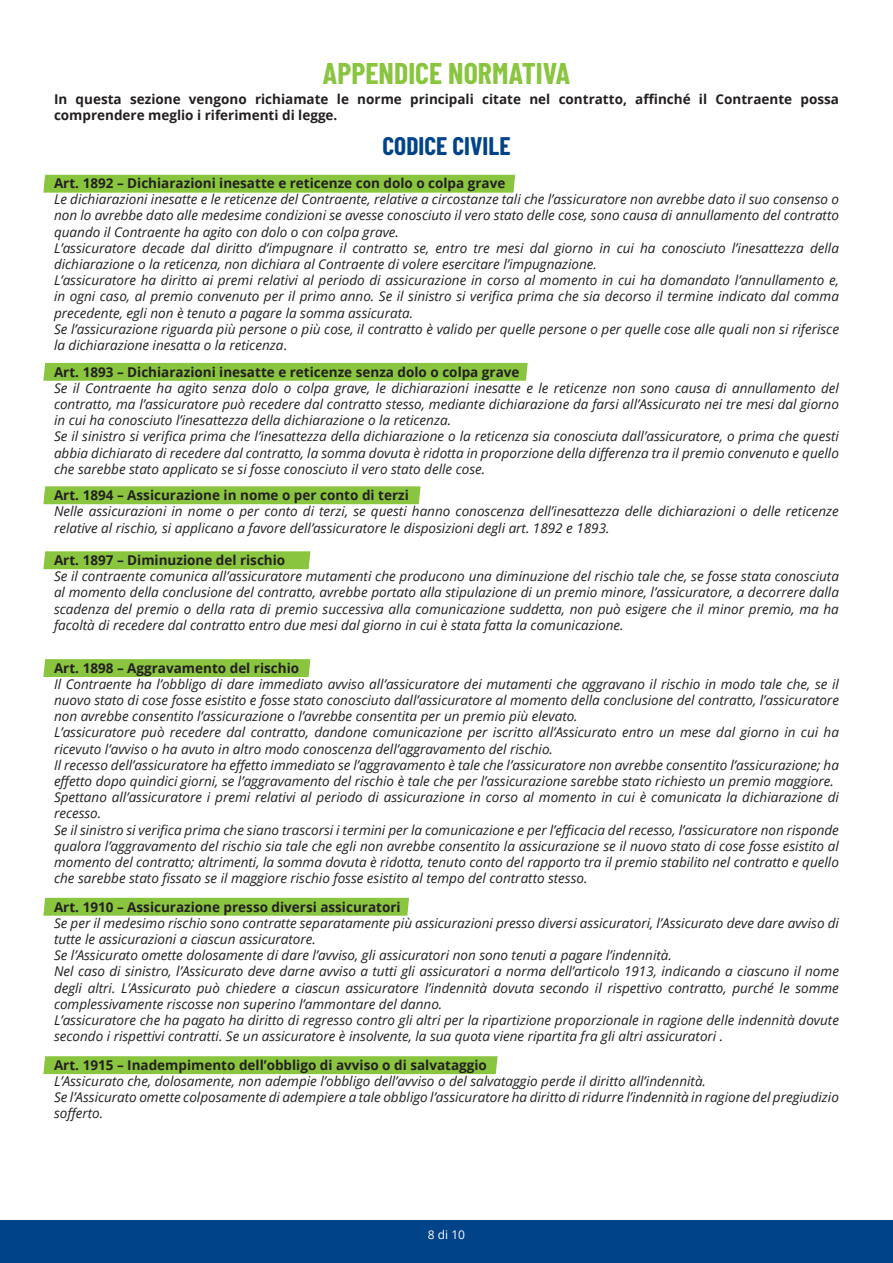
<style>
.page{position:relative;width:893px;height:1263px;background:#fff}
.page>*{position:absolute;margin:0;border:0;box-sizing:border-box;transform-origin:0 0}
.Titolo_1{font:700 30px "Barlow Condensed";color:#89c53f}
.Normale{font:700 25.5px "Barlow Condensed";color:#004389}
.Normale-2{font:italic 13.5px/16.2px "Open Sans";color:#231f20}
.comma{font:italic 13.5px/16.2px "Open Sans";color:#231f20}
.Normale-3{font:700 13.5px/16.2px "Open Sans";color:#231f20}
.t1{font:12px "Open Sans";color:#fff}
.s1{font-style:normal}
</style>
<div class="page">
<div style="left:0;top:1220px;width:893px;height:43px;background:#004389"></div>
<div style="left:43px;top:898px;width:366px;height:18px;background:#89c53f"></div>
<div style="left:43px;top:1056px;width:455px;height:18px;background:#89c53f"></div>
<div style="left:43px;top:659px;width:267px;height:18px;background:#89c53f"></div>
<div style="left:43px;top:551px;width:267px;height:18px;background:#89c53f"></div>
<div style="left:43px;top:175px;width:472px;height:18px;background:#89c53f"></div>
<div style="left:43px;top:363px;width:485px;height:18px;background:#89c53f"></div>
<div style="left:43px;top:486px;width:378px;height:18px;background:#89c53f"></div>
<p class="Titolo_1" style="left:323px;top:55px;width:249px">APPENDICE NORMATIVA</p>
<p class="Normale-3" style="left:54px;top:90px;width:786px">In questa sezione vengono richiamate le norme principali citate nel contratto, affinché il Contraente possa comprendere meglio i riferimenti di legge.</p>
<p class="Normale" style="left:382px;top:130px;width:130px">CODICE CIVILE</p>
<p class="Normale-3" style="left:54px;top:175px;width:453px">Art. 1892 – Dichiarazioni inesatte e reticenze con dolo o colpa grave</p>
<p class="Normale-2" style="left:54px;top:191px;width:786px;text-align:justify">Le dichiarazioni inesatte e le reticenze del Contraente, relative a circostanze tali che l’assicuratore non avrebbe dato il suo consenso o non lo avrebbe dato alle medesime condizioni se avesse conosciuto il vero stato delle cose, sono causa di annullamento del contratto quando il Contraente ha agito con dolo o con colpa grave.</p>
<p class="Normale-2" style="left:54px;top:239px;width:786px">L’assicuratore decade dal diritto d’impugnare il contratto se, entro tre mesi dal giorno in cui ha conosciuto l’inesattezza della dichiarazione o la reticenza, non dichiara al Contraente di volere esercitare l’impugnazione.</p>
<p class="Normale-2" style="left:54px;top:272px;width:786px;text-align:justify">L’assicuratore ha diritto ai premi relativi al periodo di assicurazione in corso al momento in cui ha domandato l’annullamento e, in ogni caso, al premio convenuto per il primo anno. Se il sinistro si verifica prima che sia decorso il termine indicato dal comma precedente, egli non è tenuto a pagare la somma assicurata.</p>
<p class="Normale-2" style="left:54px;top:320px;width:786px">Se l’assicurazione riguarda più persone o più cose, il contratto è valido per quelle persone o per quelle cose alle quali non si riferisce la dichiarazione inesatta o la reticenza<span class="s1">.</span></p>
<p class="Normale-3" style="left:54px;top:363px;width:467px">Art. 1893 – Dichiarazioni inesatte e reticenze senza dolo o colpa grave</p>
<p class="Normale-2" style="left:54px;top:379px;width:786px;text-align:justify">Se il Contraente ha agito senza dolo o colpa grave, le dichiarazioni inesatte e le reticenze non sono causa di annullamento del contratto, ma l’assicuratore può recedere dal contratto stesso, mediante dichiarazione da farsi all’Assicurato nei tre mesi dal giorno in cui ha conosciuto l’inesattezza della dichiarazione o la reticenza.</p>
<p class="Normale-2" style="left:54px;top:428px;width:786px;text-align:justify">Se il sinistro si verifica prima che l’inesattezza della dichiarazione o la reticenza sia conosciuta dall’assicuratore, o prima che questi abbia dichiarato di recedere dal contratto, la somma dovuta è ridotta in proporzione della differenza tra il premio convenuto e quello che sarebbe stato applicato se si fosse conosciuto il vero stato delle cose.</p>
<p class="Normale-3" style="left:54px;top:487px;width:356px">Art. 1894 – Assicurazione in nome o per conto di terzi</p>
<p class="Normale-2" style="left:54px;top:503px;width:786px">Nelle assicurazioni in nome o per conto di terzi, se questi hanno conoscenza dell’inesattezza delle dichiarazioni o delle reticenze relative al rischio, si applicano a favore dell’assicuratore le disposizioni degli art. 1892 e 1893.</p>
<p class="Normale-3" style="left:54px;top:552px;width:233px">Art. 1897 – Diminuzione del rischio</p>
<p class="Normale-2" style="left:54px;top:568px;width:786px;text-align:justify">Se il contraente comunica all’assicuratore mutamenti che producono una diminuzione del rischio tale che, se fosse stata conosciuta al momento della conclusione del contratto, avrebbe portato alla stipulazione di un premio minore, l’assicuratore, a decorrere dalla scadenza del premio o della rata di premio successiva alla comunicazione suddetta, non può esigere che il minor premio, ma ha facoltà di recedere dal contratto entro due mesi dal giorno in cui è stata fatta la comunicazione.</p>
<p class="Normale-3" style="left:54px;top:659px;width:247px">Art. 1898 – Aggravamento del rischio</p>
<p class="Normale-2" style="left:54px;top:675px;width:786px;text-align:justify">Il Contraente ha l’obbligo di dare immediato avviso all’assicuratore dei mutamenti che aggravano il rischio in modo tale che, se il nuovo stato di cose fosse esistito e fosse stato conosciuto dall’assicuratore al momento della conclusione del contratto, l’assicuratore non avrebbe consentito l’assicurazione o l’avrebbe consentita per un premio più elevato.</p>
<p class="Normale-2" style="left:54px;top:724px;width:786px">L’assicuratore può recedere dal contratto, dandone comunicazione per iscritto all’Assicurato entro un mese dal giorno in cui ha ricevuto l’avviso o ha avuto in altro modo conoscenza dell’aggravamento del rischio.</p>
<p class="Normale-2" style="left:54px;top:756px;width:786px">Il recesso dell’assicuratore ha effetto immediato se l’aggravamento è tale che l’assicuratore non avrebbe consentito l’assicurazione; ha effetto dopo quindici giorni, se l’aggravamento del rischio è tale che per l’assicurazione sarebbe stato richiesto un premio maggiore.</p>
<p class="Normale-2" style="left:54px;top:789px;width:786px">Spettano all’assicuratore i premi relativi al periodo di assicurazione in corso al momento in cui è comunicata la dichiarazione di recesso.</p>
<p class="Normale-2" style="left:54px;top:821px;width:786px;text-align:justify">Se il sinistro si verifica prima che siano trascorsi i termini per la comunicazione e per l’efficacia del recesso, l’assicuratore non risponde qualora l’aggravamento del rischio sia tale che egli non avrebbe consentito la assicurazione se il nuovo stato di cose fosse esistito al momento del contratto; altrimenti, la somma dovuta è ridotta, tenuto conto del rapporto tra il premio stabilito nel contratto e quello che sarebbe stato fissato se il maggiore rischio fosse esistito al tempo del contratto stesso.</p>
<p class="Normale-3" style="left:54px;top:898px;width:348px">Art. 1910 – Assicurazione presso diversi assicuratori</p>
<p class="comma" style="left:54px;top:914px;width:786px">Se per il medesimo rischio sono contratte separatamente più assicurazioni presso diversi assicuratori, l’Assicurato deve dare avviso di tutte le assicurazioni a ciascun assicuratore.</p>
<p class="comma" style="left:54px;top:947px;width:619px">Se l’Assicurato omette dolosamente di dare l’avviso, gli assicuratori non sono tenuti a pagare l’indennità.</p>
<p class="comma" style="left:54px;top:963px;width:786px;text-align:justify">Nel caso di sinistro, l’Assicurato deve darne avviso a tutti gli assicuratori a norma dell’articolo 1913, indicando a ciascuno il nome degli altri. L’Assicurato può chiedere a ciascun assicuratore l’indennità dovuta secondo il rispettivo contratto, purché le somme complessivamente riscosse non superino l’ammontare del danno.</p>
<p class="Normale-2" style="left:54px;top:1011px;width:786px">L’assicuratore che ha pagato ha diritto di regresso contro gli altri per la ripartizione proporzionale in ragione delle indennità dovute secondo i rispettivi contratti. Se un assicuratore è insolvente, la sua quota viene ripartita fra gli altri assicuratori .</p>
<p class="Normale-3" style="left:54px;top:1056px;width:434px">Art. 1915 – Inadempimento dell’obbligo di avviso o di salvataggio</p>
<p class="Normale-2" style="left:54px;top:1072px;width:653px">L’Assicurato che, dolosamente, non adempie l’obbligo dell’avviso o del salvataggio perde il diritto all’indennità.</p>
<p class="Normale-2" style="left:54px;top:1088px;width:786px">Se l’Assicurato omette colposamente di adempiere a tale obbligo l’assicuratore ha diritto di ridurre l’indennità in ragione del pregiudizio sofferto.</p>
<p class="t1" style="left:428px;top:1227px;width:39px">8 di 10</p>
</div>
